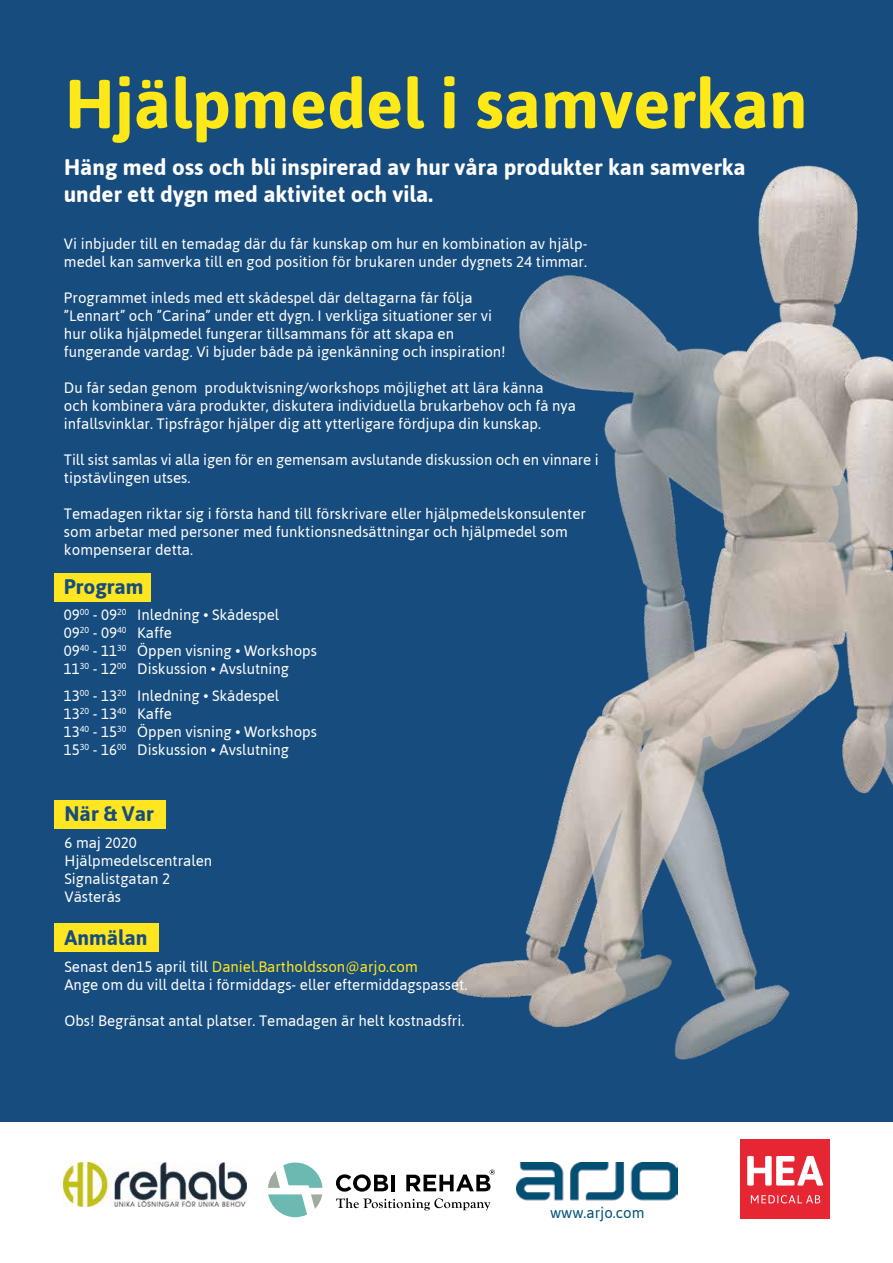
<style>
.page{position:relative;width:893px;height:1263px;background:#fff}
.page>*{position:absolute;margin:0;border:0;box-sizing:border-box;transform-origin:0 0}
.t1{font:700 69px "Asap";color:#ffe818}
.t2{font:700 22.5px/27px "Asap";color:#fff}
.t3{font:700 21px "Asap";color:#174c7e}
.t4{font:15px/18px "Asap";color:#fff}
.t5{font:15px "Asap";color:#025174}
.s1{color:#ffe620}
</style>
<div class="page">
<div style="left:0;top:0;width:893px;height:1121px;background:#174c7e"></div>
<div style="left:740px;top:1139px;width:89px;height:79px;background:#e62733"></div>
<svg style="left:747px;top:1156px;width:76px;height:29px"></svg>
<svg style="left:751px;top:1195px;width:69px;height:8px"></svg>
<img style="left:64px;top:1162px;width:182px;height:44px">
<img style="left:454px;top:165px;width:439px;height:895px">
<img style="left:516px;top:1162px;width:162px;height:39px">
<svg style="left:336px;top:1198px;width:154px;height:12px"></svg>
<svg style="left:336px;top:1174px;width:52px;height:17px"></svg>
<hr style="left:391px;top:1175px;width:4px;height:16px;background:#000">
<svg style="left:268px;top:1162px;width:54px;height:26px"></svg>
<svg style="left:268px;top:1194px;width:54px;height:23px"></svg>
<svg style="left:406px;top:1169px;width:89px;height:22px"></svg>
<div style="left:54px;top:800px;width:112px;height:28px;background:#ffe620"></div>
<div style="left:54px;top:573px;width:96px;height:28px;background:#ffe620"></div>
<div style="left:54px;top:923px;width:104px;height:28px;background:#ffe620"></div>
<h1 class="t1" style="left:64px;top:58px;width:745px">Hjälpmedel i samverkan</h1>
<h2 class="t2" style="left:64px;top:152px;width:684px">Häng med oss och bli inspirerad av hur våra produkter kan samverka under ett dygn med aktivitet och vila.</h2>
<p class="t4" style="left:64px;top:234px;width:525px">Vi inbjuder till en temadag där du får kunskap om hur en kombination av hjälp&shy;medel kan samverka till en god position för brukaren under dygnets 24 timmar.</p>
<p class="t4" style="left:64px;top:288px;width:443px">Programmet inleds med ett skådespel där deltagarna får följa ”Lennart” och ”Carina” under ett dygn. I verkliga situationer ser vi hur olika hjälpmedel fungerar tillsammans för att skapa en fungerande vardag. Vi bjuder både på igenkänning och inspiration!</p>
<p class="t4" style="left:64px;top:378px;width:513px">Du får sedan genom produktvisning/workshops möjlighet att lära känna<br>och kombinera våra produkter, diskutera individuella brukarbehov och få nya infallsvinklar. Tipsfrågor hjälper dig att ytterligare fördjupa din kunskap.</p>
<p class="t4" style="left:64px;top:450px;width:536px">Till sist samlas vi alla igen för en gemensam avslutande diskussion och en vinnare i tipstävlingen utses.</p>
<p class="t4" style="left:64px;top:504px;width:523px">Temadagen riktar sig i första hand till förskrivare eller hjälpmedelskonsulenter som arbetar med personer med funktionsnedsättningar och hjälpmedel som kompenserar detta.</p>
<h3 class="t3" style="left:64px;top:572px;width:82px">Program</h3>
<p class="t4" style="left:64px;top:605px;width:255px">09<sup>00</sup> - 09<sup>20</sup> Inledning • Skådespel<br>09<sup>20</sup> - 09<sup>40</sup> Kaffe<br>09<sup>40</sup> - 11<sup>30</sup> Öppen visning • Workshops<br>11<sup>30</sup> - 12<sup>00</sup> Diskussion • Avslutning</p>
<p class="t4" style="left:64px;top:686px;width:255px">13<sup>00</sup> - 13<sup>20</sup> Inledning • Skådespel<br>13<sup>20</sup> - 13<sup>40</sup> Kaffe<br>13<sup>40</sup> - 15<sup>30</sup> Öppen visning • Workshops<br>15<sup>30</sup> - 16<sup>00</sup> Diskussion • Avslutning</p>
<h3 class="t3" style="left:64px;top:800px;width:91px">När &amp; Var</h3>
<p class="t4" style="left:64px;top:833px;width:149px">6 maj 2020<br>Hjälpmedelscentralen<br>Signalistgatan 2<br>Västerås</p>
<h3 class="t3" style="left:64px;top:924px;width:85px">Anmälan</h3>
<p class="t4" style="left:64px;top:957px;width:404px">Senast den15 april till <span class="s1">Daniel.Bartholdsson@arjo.com<br></span>Ange om du vill delta i förmiddags- eller eftermiddagspasset.</p>
<p class="t4" style="left:64px;top:1011px;width:401px">Obs! Begränsat antal platser. Temadagen är helt kostnadsfri.</p>
<p class="t5" style="left:550px;top:1203px;width:96px">www.arjo.com</p>
</div>
